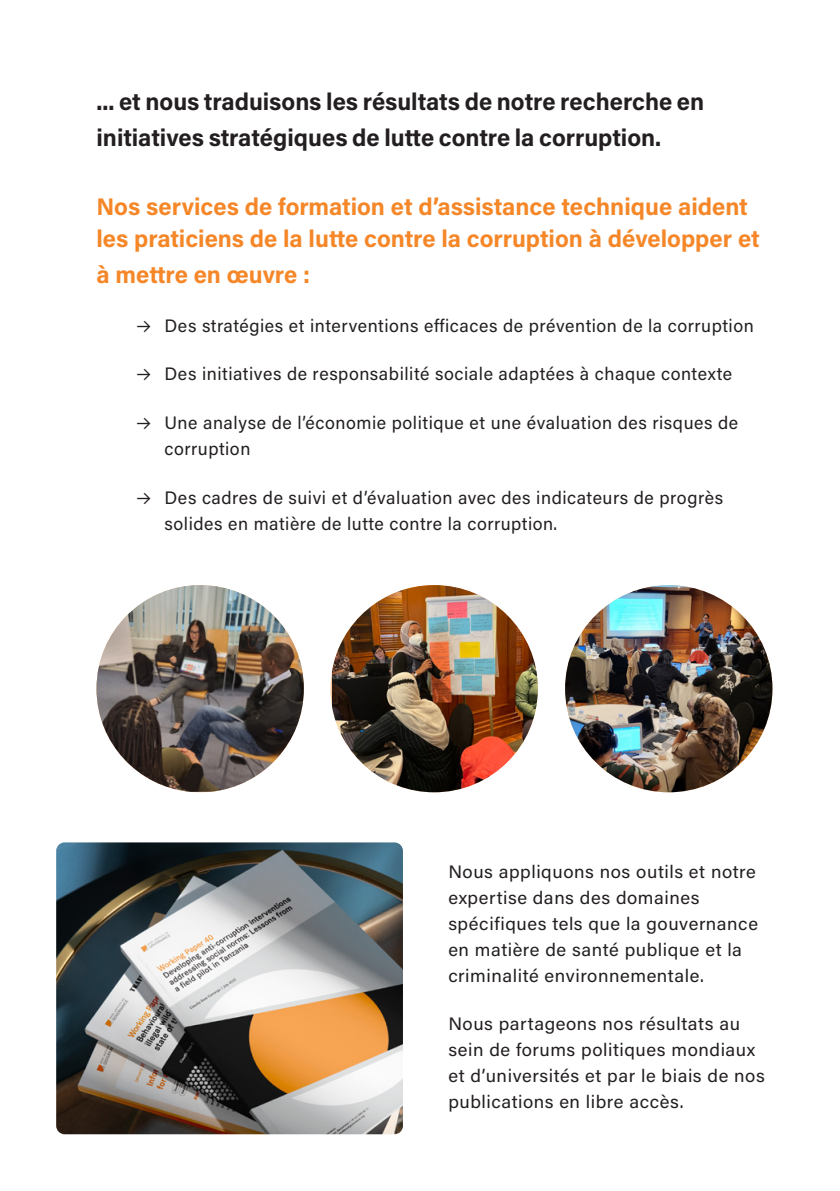
<style>
.page{position:relative;width:840px;height:1191px;background:#fff}
.page>*{position:absolute;margin:0;border:0;box-sizing:border-box;transform-origin:0 0}
.A5_main_text{font:700 24px/32px "Acumin Pro";color:#f58728}
._1___TITLE_3_border_top__box___iwt{font:700 24px/36px "Acumin Pro";color:#231f20}
.A5_main_text-2{font:18px/26px "Acumin Pro";letter-spacing:.03em;color:#231f20}
.s1{font-family:"Akkurat Pro"}
</style>
<div class="page">
<img style="left:332px;top:585px;width:205px;height:207px">
<img style="left:96px;top:585px;width:208px;height:207px">
<img style="left:564px;top:585px;width:208px;height:207px;border-radius:104px">
<img style="left:56px;top:842px;width:347px;height:292px">
<p class="_1___TITLE_3_border_top__box___iwt" style="left:96px;top:82px;width:609px">... et nous traduisons les résultats de notre recherche en initiatives stratégiques de lutte contre la corruption.</p>
<p class="A5_main_text" style="left:96px;top:190px;width:664px">Nos services de formation et d’assistance technique aident les praticiens de la lutte contre la corruption à développer et</p>
<p class="A5_main_text" style="left:96px;top:258px;width:215px">à mettre en œuvre :</p>
<p class="A5_main_text-2" style="left:136px;top:312px;width:618px"><span class="s1">→</span> Des stratégies et interventions efficaces de prévention de la corruption</p>
<p class="A5_main_text-2" style="left:136px;top:360px;width:597px"><span class="s1">→</span> Des initiatives de responsabilité sociale adaptées à chaque contexte</p>
<p class="A5_main_text-2" style="left:164px;top:409px;width:575px;text-indent:-28px"><span class="s1">→</span> Une analyse de l’économie politique et une évaluation des risques de corruption</p>
<p class="A5_main_text-2" style="left:164px;top:484px;width:559px;text-indent:-28px"><span class="s1">→</span> Des cadres de suivi et d’évaluation avec des indicateurs de progrès solides en matière de lutte contre la corruption.</p>
<p class="A5_main_text-2" style="left:448px;top:857px;width:311px">Nous appliquons nos outils et notre expertise dans des domaines spécifiques tels que la gouvernance en matière de santé publique et la criminalité environnementale.</p>
<p class="A5_main_text-2" style="left:448px;top:1010px;width:318px">Nous partageons nos résultats au sein de forums politiques mondiaux et d’universités et par le biais de nos publications en libre accès.</p>
</div>
